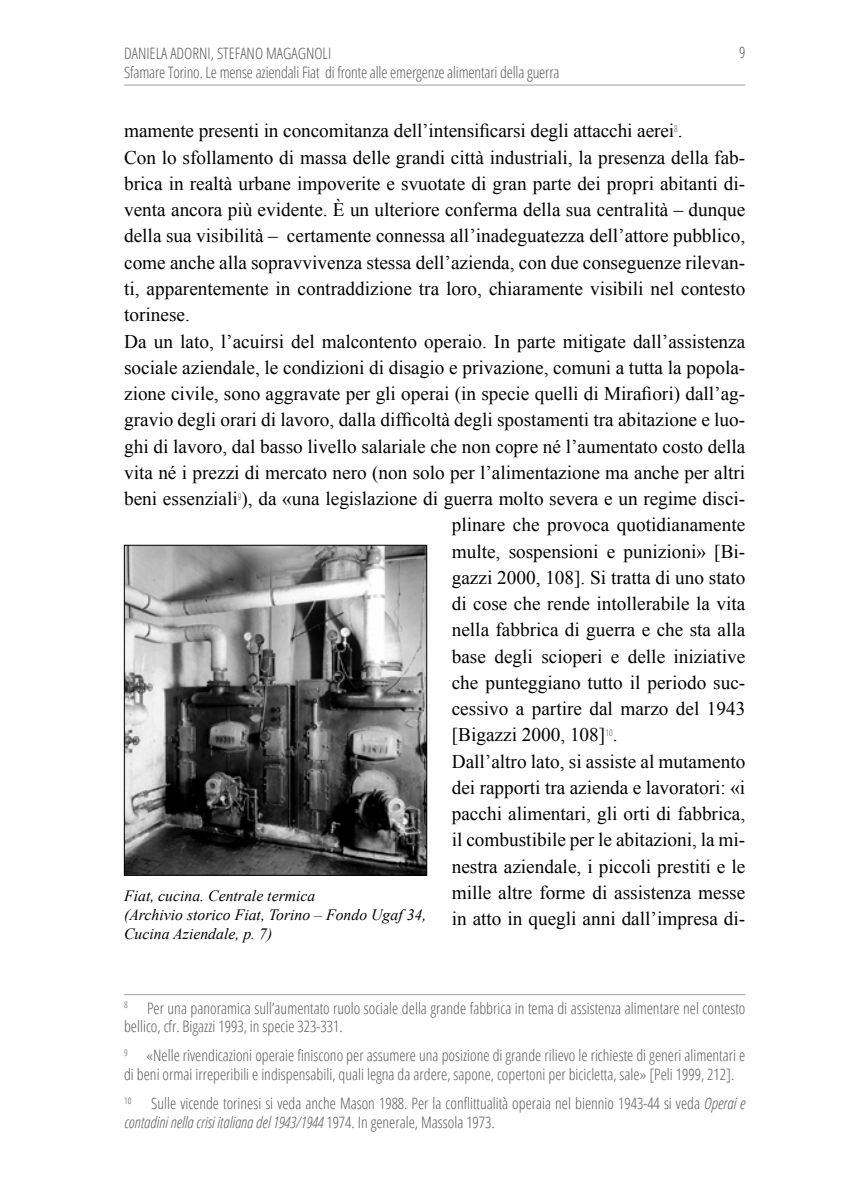
<style>
.page{position:relative;width:844px;height:1191px;background:#fff}
.page>*{position:absolute;margin:0;border:0;box-sizing:border-box;transform-origin:0 0}
.t1{font:19.25px "Times New Roman";color:#000}
.t2{font:300 condensed 15.75px/18.9px "Open Sans";color:#58585a}
.t3{font:italic 15.75px/18.9px "Times New Roman";color:#000}
.t4{font:300 condensed 9.1px "Open Sans";color:#58585a}
.s1{font-style:italic}
</style>
<div class="page">
<hr style="left:124px;top:85px;width:621px;height:1px;background:#9c9e9f">
<hr style="left:124px;top:994px;width:621px;height:1px;background:#9c9e9f">
<img style="left:126px;top:547px;width:299px;height:326px">
<div style="left:124px;top:545px;width:303px;height:330px;border:1px solid #000"></div>
<p class="t2" style="left:124px;top:43px;width:437px;text-indent:87px">, Stefano Magagno li<br>Sfamare Torino. Le mense aziendali Fiat di fronte alle emergenze alimentari della guerra</p>
<p class="t2" style="left:738px;top:42px;width:8px">9</p>
<p class="t2" style="left:124px;top:43px;width:60px">Danie la Adorni</p>
<p class="t1" style="left:124px;top:118px;width:559px">mamente presenti in concomitanza dell’intensificarsi degli attacchi aerei<sup>8</sup>.</p>
<p class="t1" style="left:124px;top:144px;width:622px">Con lo sfollamento di massa delle grandi città industriali, la presenza della fab-</p>
<p class="t1" style="left:124px;top:170px;width:622px">brica in realtà urbane impoverite e svuotate di gran parte dei propri abitanti di-</p>
<p class="t1" style="left:124px;top:197px;width:622px">venta ancora più evidente. È un ulteriore conferma della sua centralità – dunque</p>
<p class="t1" style="left:124px;top:223px;width:622px">della sua visibilità – certamente connessa all’inadeguatezza dell’attore pubblico,</p>
<p class="t1" style="left:124px;top:249px;width:622px">come anche alla sopravvivenza stessa dell’azienda, con due conseguenze rilevan-</p>
<p class="t1" style="left:124px;top:276px;width:622px">ti, apparentemente in contraddizione tra loro, chiaramente visibili nel contesto</p>
<p class="t1" style="left:124px;top:302px;width:67px">torinese.</p>
<p class="t1" style="left:124px;top:328px;width:622px">Da un lato, l’acuirsi del malcontento operaio. In parte mitigate dall’assistenza</p>
<p class="t1" style="left:124px;top:354px;width:622px">sociale aziendale, le condizioni di disagio e privazione, comuni a tutta la popola-</p>
<p class="t1" style="left:124px;top:381px;width:622px">zione civile, sono aggravate per gli operai (in specie quelli di Mirafiori) dall’ag-</p>
<p class="t1" style="left:124px;top:407px;width:622px">gravio degli orari di lavoro, dalla difficoltà degli spostamenti tra abitazione e luo-</p>
<p class="t1" style="left:124px;top:433px;width:622px">ghi di lavoro, dal basso livello salariale che non copre né l’aumentato costo della</p>
<p class="t1" style="left:124px;top:459px;width:622px">vita né i prezzi di mercato nero (non solo per l’alimentazione ma anche per altri</p>
<p class="t1" style="left:124px;top:485px;width:622px">beni essenziali<sup>9</sup>), da «una legislazione di guerra molto severa e un regime disci-</p>
<p class="t1" style="left:451px;top:512px;width:295px">plinare che provoca quotidianamente</p>
<p class="t1" style="left:451px;top:538px;width:295px">multe, sospensioni e punizioni» [Bi-</p>
<p class="t1" style="left:451px;top:564px;width:295px">gazzi 2000, 108]. Si tratta di uno stato</p>
<p class="t1" style="left:451px;top:591px;width:295px">di cose che rende intollerabile la vita</p>
<p class="t1" style="left:451px;top:617px;width:295px">nella fabbrica di guerra e che sta alla</p>
<p class="t1" style="left:451px;top:643px;width:295px">base degli scioperi e delle iniziative</p>
<p class="t1" style="left:451px;top:669px;width:295px">che punteggiano tutto il periodo suc-</p>
<p class="t1" style="left:451px;top:696px;width:295px">cessivo a partire dal marzo del 1943</p>
<p class="t1" style="left:451px;top:722px;width:167px">[Bigazzi 2000, 108]<sup>10</sup>.</p>
<p class="t1" style="left:451px;top:748px;width:295px">Dall’altro lato, si assiste al mutamento</p>
<p class="t1" style="left:451px;top:774px;width:295px">dei rapporti tra azienda e lavoratori: «i</p>
<p class="t1" style="left:451px;top:800px;width:295px">pacchi alimentari, gli orti di fabbrica,</p>
<p class="t1" style="left:451px;top:827px;width:295px">il combustibile per le abitazioni, la mi-</p>
<p class="t1" style="left:451px;top:853px;width:295px">nestra aziendale, i piccoli prestiti e le</p>
<p class="t1" style="left:451px;top:879px;width:295px">mille altre forme di assistenza messe</p>
<p class="t1" style="left:451px;top:906px;width:295px">in atto in quegli anni dall’impresa di-</p>
<p class="t3" style="left:124px;top:886px;width:304px">Fiat, cucina. Centrale termica<br>(Archivio storico Fiat, Torino – Fondo Ugaf 34,<br>Cucina Aziendale, p. 7)</p>
<p class="t2" style="left:124px;top:998px;width:622px"><sup>8</sup> Per una panoramica sull’aumentato ruolo sociale della grande fabbrica in tema di assistenza alimentare nel contesto bellico, cfr. Bigazzi 1993, in specie 323-331.</p>
<p class="t2" style="left:124px;top:1045px;width:622px"><sup>9</sup> «Nelle rivendicazioni operaie finiscono per assumere una posizione di grande rilievo le richieste di generi alimentari e di beni ormai irreperibili e indispensabili, quali legna da ardere, sapone, copertoni per bicicletta, sale» [Peli 1999, 212].</p>
<p class="t4" style="left:124px;top:1094px;width:9px">10</p>
<p class="t2" style="left:124px;top:1093px;width:622px;text-indent:27px">Sulle vicende torinesi si veda anche Mason 1988. Per la conflittualità operaia nel biennio 1943-44 si veda <span class="s1">Operai e contadini nella crisi italiana del 1943/1944</span> 1974. In generale, Massola 1973.</p>
</div>
